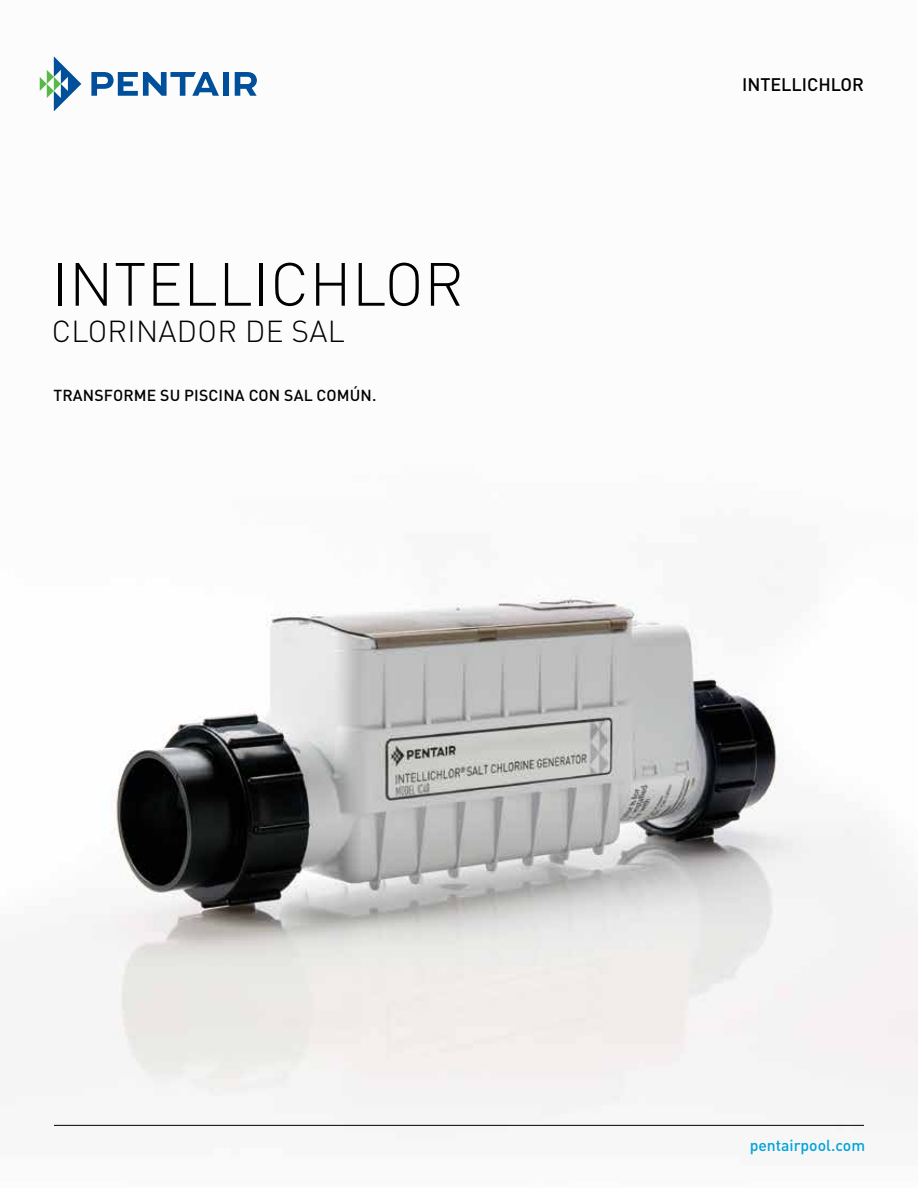
<style>
.page{position:relative;width:918px;height:1188px;background:#fff}
.page>*{position:absolute;margin:0;border:0;box-sizing:border-box;transform-origin:0 0}
.t1{font:300 60px "DIN Pro";letter-spacing:.01em;color:#000}
.t2{font:300 30px "DIN Pro";letter-spacing:.01em;color:#000}
.t3{font:500 18px "DIN Pro";color:#000}
.t4{font:500 15.75px "DIN Pro";letter-spacing:.01em;color:#000}
.t5{font:500 15.75px "DIN Pro";color:#00a3d8}
</style>
<div class="page">
<img style="left:39px;top:72px;width:879px;height:1053px">
<hr style="left:54px;top:1125px;width:810px;height:1px;background:#000">
<svg style="left:40px;top:56px;width:41px;height:55px"></svg>
<svg style="left:91px;top:72px;width:128px;height:24px"></svg>
<div style="left:223px;top:72px;width:5px;height:24px;background:#004f9a"></div>
<svg style="left:235px;top:72px;width:22px;height:24px"></svg>
<h1 class="t1" style="left:52px;top:238px;width:413px">INTELLICHLOR</h1>
<h2 class="t2" style="left:52px;top:308px;width:295px">CLORINADOR DE SAL</h2>
<p class="t4" style="left:54px;top:382px;width:324px">TRANSFORME SU PISCINA CON SAL COMÚN.</p>
<p class="t3" style="left:742px;top:69px;width:123px">INTELLICHLOR</p>
<p class="t5" style="left:750px;top:1133px;width:117px">pentairpool.com</p>
</div>
